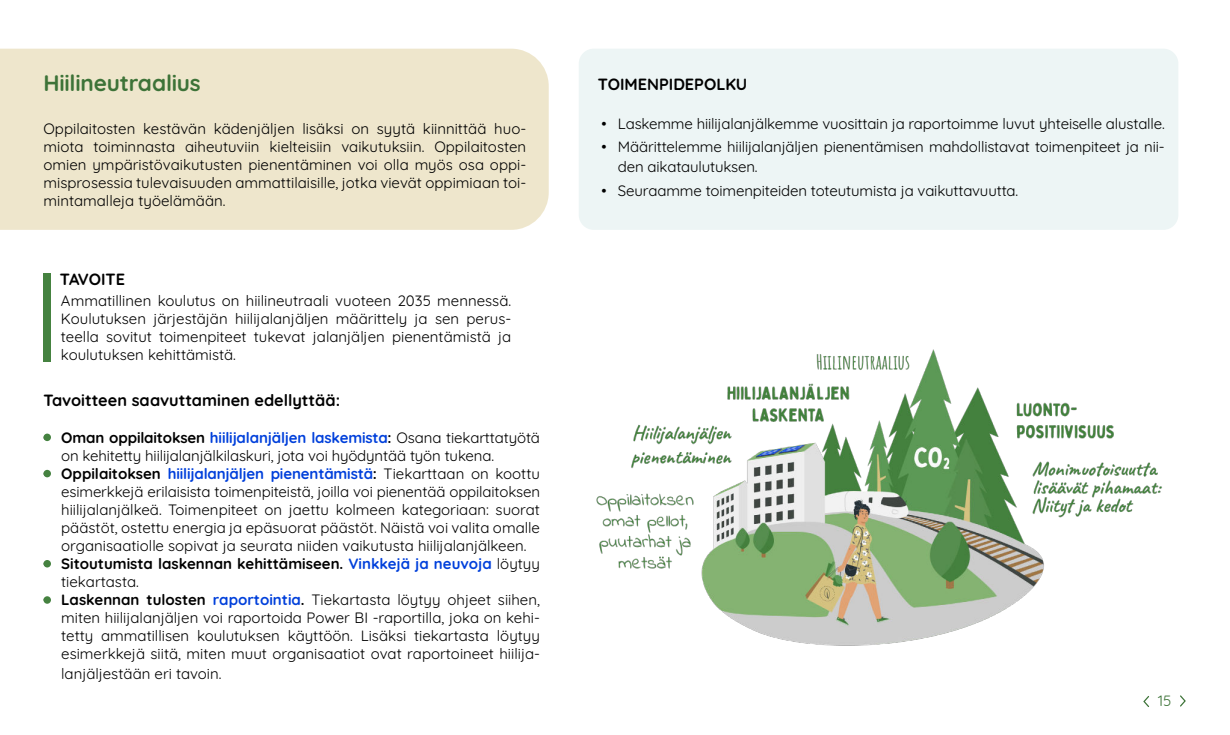
<style>
.page{position:relative;width:1230px;height:735px;background:#fff}
.page>*{position:absolute;margin:0;border:0;box-sizing:border-box;transform-origin:0 0}
.t1{font:300 22.5px "Quicksand";letter-spacing:-.01em;color:#3d7338}
.t2{font:300 16.25px "Quicksand";color:#000}
.t3{font:300 15px/18px "Quicksand";letter-spacing:-.01em;color:#000;text-align:justify}
.t4{font:300 15px "Quicksand";color:#3d7338}
.s1{color:#0040db}
</style>
<div class="page">
<div style="left:579px;top:49px;width:599px;height:181px;background:#edf5f5;border-radius:15px"></div>
<div style="left:0;top:49px;width:549px;height:181px;background:#eee6cc"></div>
<svg style="left:1180px;top:695px;width:6px;height:12px"></svg>
<svg style="left:1143px;top:696px;width:7px;height:11px"></svg>
<div style="left:43px;top:273px;width:8px;height:88px;background:#458240"></div>
<div style="left:43px;top:434px;width:8px;height:7px;background:#458240;border-radius:50%"></div>
<div style="left:43px;top:470px;width:8px;height:7px;background:#458240;border-radius:50%"></div>
<div style="left:43px;top:560px;width:8px;height:7px;background:#458240;border-radius:50%"></div>
<div style="left:43px;top:596px;width:8px;height:8px;background:#458240;border-radius:50%"></div>
<img style="left:596px;top:349px;width:566px;height:297px">
<h1 class="t1" style="left:43px;top:71px;width:159px">Hiilineutraalius</h1>
<p class="t3" style="left:43px;top:120px;width:484px">Oppilaitosten kestävän kädenjäljen lisäksi on syytä kiinnittää huo&shy;miota toiminnasta aiheutuviin kielteisiin vaikutuksiin. Oppilaitosten omien ympäristövaikutusten pienentäminen voi olla myös osa oppi&shy;misprosessia tulevaisuuden ammattilaisille, jotka vievät oppimiaan toi&shy;mintamalleja työelämään.</p>
<p class="t2" style="left:60px;top:270px;width:67px">TAVOITE</p>
<p class="t3" style="left:61px;top:292px;width:452px">Ammatillinen koulutus on hiilineutraali vuoteen 2035 mennessä.<br>Koulutuksen järjestäjän hiilijalanjäljen määrittely ja sen perus&shy;teella sovitut toimenpiteet tukevat jalanjäljen pienentämistä ja koulutuksen kehittämistä.</p>
<p class="t2" style="left:43px;top:392px;width:298px">Tavoitteen saavuttaminen edellyttää:</p>
<p class="t3" style="left:61px;top:429px;width:480px;text-indent:-18px">• Oman oppilaitoksen <span class="s1">hiilijalanjäljen laskemista</span>: Osana tiekarttatyötä on kehitetty hiilijalanjälkilaskuri, jota voi hyödyntää työn tukena.</p>
<p class="t3" style="left:61px;top:465px;width:480px;text-indent:-18px">• Oppilaitoksen <span class="s1">hiilijalanjäljen pienentämistä</span>: Tiekarttaan on koottu esimerkkejä erilaisista toimenpiteistä, joilla voi pienentää oppilaitoksen hiilijalanjälkeä. Toimenpiteet on jaettu kolmeen kategoriaan: suorat päästöt, ostettu energia ja epäsuorat päästöt. Näistä voi valita omalle organisaatiolle sopivat ja seurata niiden vaikutusta hiilijalanjälkeen.</p>
<p class="t3" style="left:61px;top:555px;width:480px;text-indent:-18px">• Sitoutumista laskennan kehittämiseen. <span class="s1">Vinkkejä ja neuvoja</span> löytyy tiekartasta.</p>
<p class="t3" style="left:61px;top:591px;width:480px;text-indent:-18px">• Laskennan tulosten <span class="s1">raportointia</span>. Tiekartasta löytyy ohjeet siihen, miten hiilijalanjäljen voi raportoida Power BI -raportilla, joka on kehi&shy;tetty ammatillisen koulutuksen käyttöön. Lisäksi tiekartasta löytyy esimerkkejä siitä, miten muut organisaatiot ovat raportoineet hiilija-</p>
<p class="t3" style="left:61px;top:665px;width:162px">lanjäljestään eri tavoin.</p>
<p class="t2" style="left:598px;top:76px;width:151px">TOIMENPIDEPOLKU</p>
<p class="t3" style="left:602px;top:115px;width:565px">• Laskemme hiilijalanjälkemme vuosittain ja raportoimme luvut yhteiselle alustalle.</p>
<p class="t3" style="left:618px;top:137px;width:548px;line-height:20px;text-indent:-16px">• Määrittelemme hiilijalanjäljen pienentämisen mahdollistavat toimenpiteet ja nii&shy;den aikataulutuksen.</p>
<p class="t3" style="left:602px;top:182px;width:418px">• Seuraamme toimenpiteiden toteutumista ja vaikuttavuutta.</p>
<p class="t4" style="left:1158px;top:693px;width:15px">15</p>
</div>
